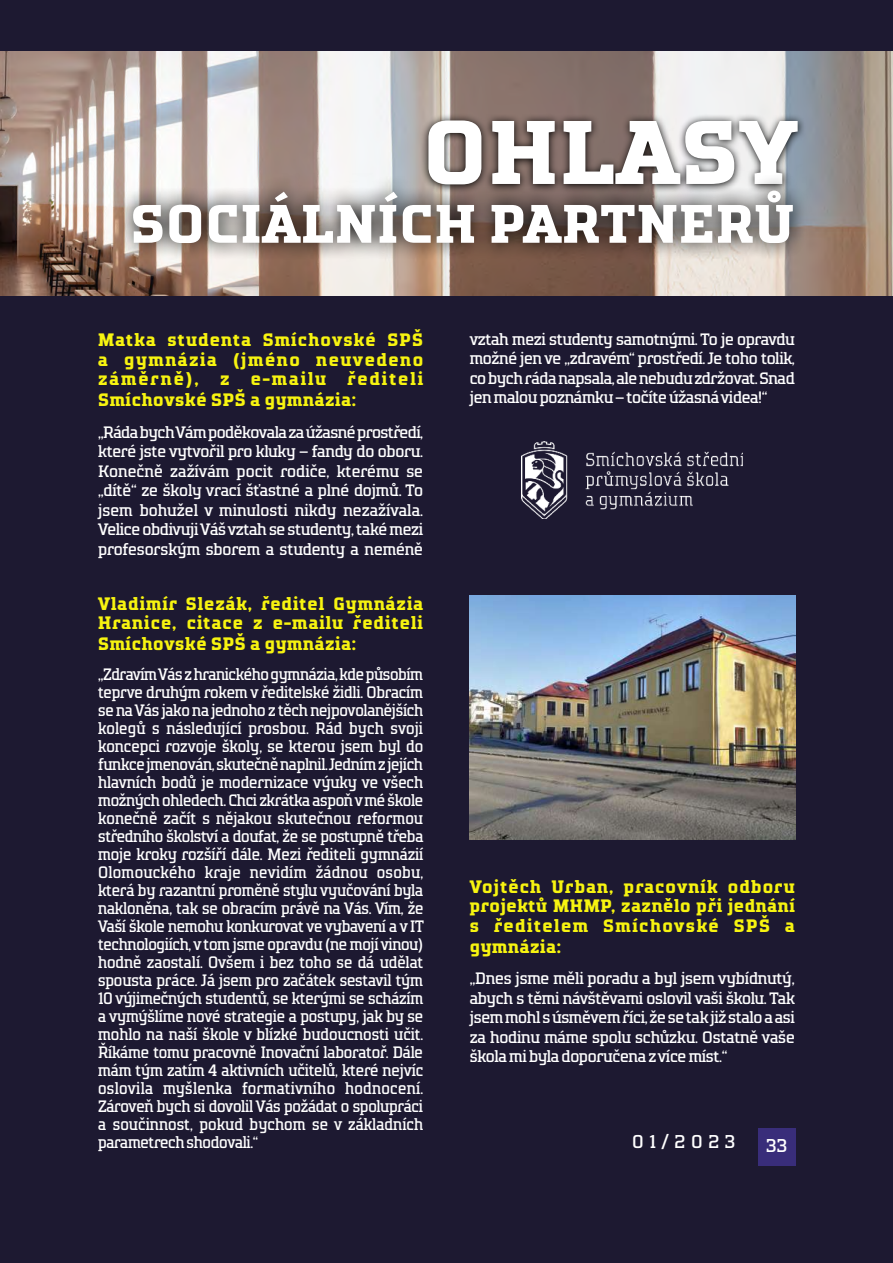
<style>
.page{position:relative;width:893px;height:1263px;background:#1d1931}
.page>*{position:absolute;margin:0;border:0;box-sizing:border-box;transform-origin:0 0}
.t1{font:700 90px "TT Polls";letter-spacing:-.01em;color:#fff;scale:1.1 1}
.t2{font:700 54px "TT Polls";letter-spacing:-.01em;color:#fff;scale:1.1 1}
.t3{font:18.6px "TT Polls";letter-spacing:.26em;color:#fff;scale:1.05 1}
.t4{font:700 18px/20px "TT Polls";letter-spacing:.01em;color:#f7f410;text-align:justify;scale:1.05 1}
.t5{font:16.5px/18px "TT Polls";letter-spacing:-.06em;color:#fff;text-align:justify}
.t6{font:16.5px/19.5px "TT Polls";letter-spacing:-.06em;color:#fff;text-align:justify;scale:1.05 1}
</style>
<div class="page">
<img style="left:0;top:52px;width:893px;height:243px">
<svg style="left:420px;top:112px;width:386px;height:61px;background:#655f5e"></svg>
<svg style="left:115px;top:173px;width:696px;height:88px;background:#877c76"></svg>
<img style="left:469px;top:595px;width:326px;height:245px">
<svg style="left:521px;top:441px;width:222px;height:78px"></svg>
<div style="left:758px;top:1128px;width:37px;height:37px;background:#392d7a"></div>
<h1 class="t1" style="left:421px;top:97px;width:345px">OHLASY</h1>
<h2 class="t2" style="left:130px;top:191px;width:607px">SOCIÁLNÍCH PARTNERŮ</h2>
<p class="t4" style="left:98px;top:330px;width:312px">Matka studenta Smíchovské SPŠ a gymnázia (jméno neuvedeno záměrně), z e-mailu řediteli Smíchovské SPŠ a gymnázia:</p>
<p class="t6" style="left:98px;top:422px;width:312px">„Ráda bych Vám poděkovala za úžasné prostředí, které jste vytvořil pro kluky – fandy do oboru.<br>Konečně zažívám pocit rodiče, kterému se „dítě“ ze školy vrací šťastné a plné dojmů. To jsem bohužel v minulosti nikdy nezažívala.<br>Velice obdivuji Váš vztah se studenty, také mezi profesorským sborem a studenty a neméně</p>
<p class="t4" style="left:98px;top:594px;width:312px">Vladimír Slezák, ředitel Gymnázia Hranice, citace z e-mailu řediteli Smíchovské SPŠ a gymnázia:</p>
<p class="t5" style="left:98px;top:666px;width:328px">„Zdravím Vás z hranického gymnázia, kde působím teprve druhým rokem v ředitelské židli. Obracím se na Vás jako na jednoho z těch nejpovolanějších kolegů s následující prosbou. Rád bych svoji koncepci rozvoje školy, se kterou jsem byl do funkce jmenován, skutečně naplnil. Jedním z jejích hlavních bodů je modernizace výuky ve všech možných ohledech. Chci zkrátka aspoň v mé škole konečně začít s nějakou skutečnou reformou středního školství a doufat, že se postupně třeba moje kroky rozšíří dále. Mezi řediteli gymnázií Olomouckého kraje nevidím žádnou osobu, která by razantní proměně stylu vyučování byla nakloněna, tak se obracím právě na Vás. Vím, že Vaší škole nemohu konkurovat ve vybavení a v IT technologiích, v tom jsme opravdu (ne mojí vinou) hodně zaostalí. Ovšem i bez toho se dá udělat spousta práce. Já jsem pro začátek sestavil tým 10 výjimečných studentů, se kterými se scházím a vymýšlíme nové strategie a postupy, jak by se mohlo na naší škole v blízké budoucnosti učit.<br>Říkáme tomu pracovně Inovační laboratoř. Dále mám tým zatím 4 aktivních učitelů, které nejvíc oslovila myšlenka formativního hodnocení.<br>Zároveň bych si dovolil Vás požádat o spolupráci a součinnost, pokud bychom se v základních parametrech shodovali.“</p>
<p class="t6" style="left:469px;top:329px;width:312px">vztah mezi studenty samotnými. To je opravdu možné jen ve „zdravém“ prostředí. Je toho tolik, co bych ráda napsala, ale nebudu zdržovat. Snad jen malou poznámku – točíte úžasná videa!“</p>
<p class="t4" style="left:469px;top:877px;width:312px">Vojtěch Urban, pracovník odboru projektů MHMP, zaznělo při jednání s ředitelem Smíchovské SPŠ a gymnázia:</p>
<p class="t6" style="left:469px;top:969px;width:312px">„Dnes jsme měli poradu a byl jsem vybídnutý, abych s těmi návštěvami oslovil vaši školu. Tak jsem mohl s úsměvem říci, že se tak již stalo a asi za hodinu máme spolu schůzku. Ostatně vaše škola mi byla doporučena z více míst.“</p>
<p class="t3" style="left:632px;top:1130px;width:100px">01/2023</p>
<p class="t3" style="left:766px;top:1134px;width:22px">33</p>
</div>
